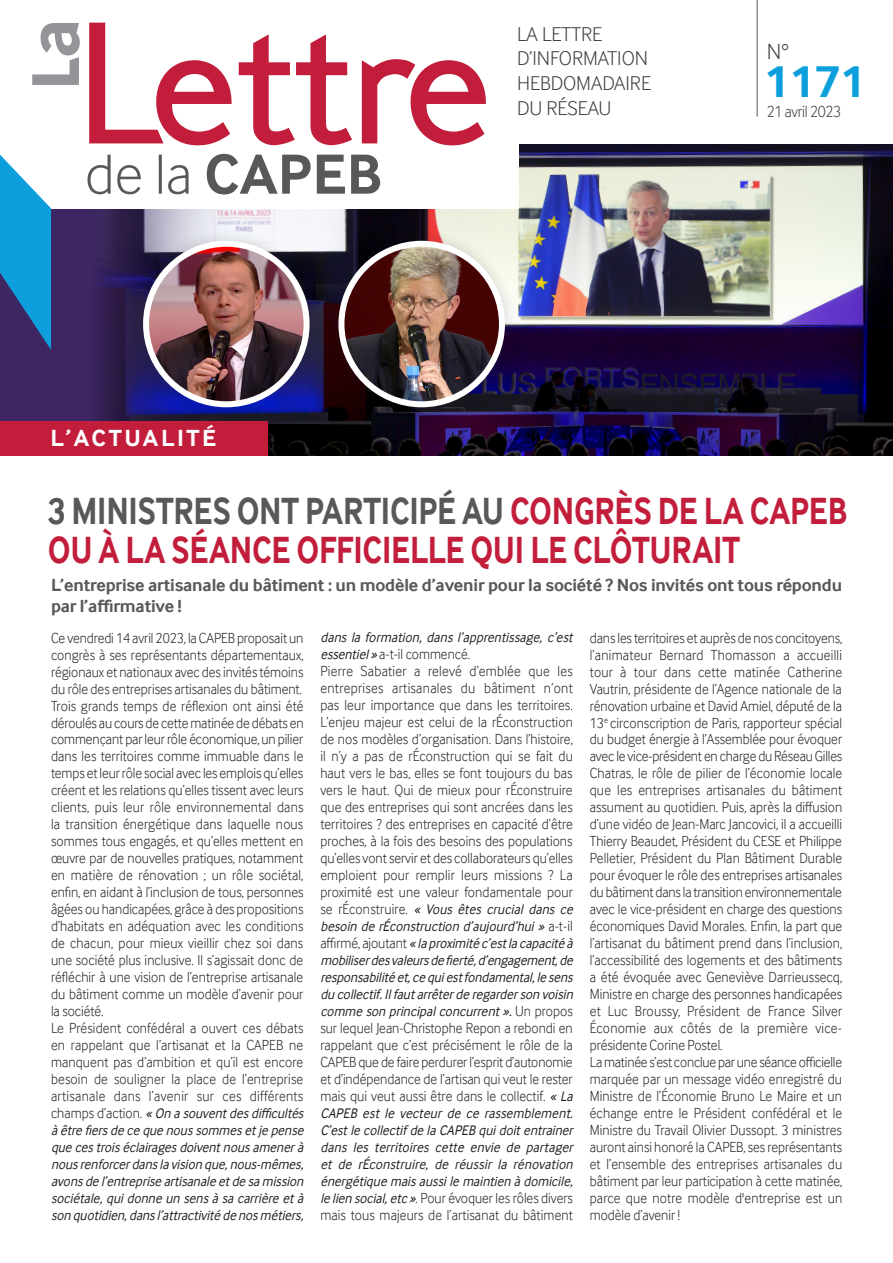
<style>
.page{position:relative;width:893px;height:1263px;background:#fff}
.page>*{position:absolute;margin:0;border:0;box-sizing:border-box;transform-origin:0 0}
.t1{font:700 46.8px "Inter Face";color:#0c9fdc}
.t2{font:700 39px/39px "Inter Face";letter-spacing:-.005em;color:#c21e3c;scale:.83 1}
.t3{font:700 24px "Inter Face";letter-spacing:.11em;color:#fff}
.t4{font:300 22.5px "Inter Face";color:#3e3e3f}
.t5{font:300 20.55px "Inter Face";color:#3e3e3f}
.t6{font:700 18px/21px "Inter Face";letter-spacing:-.01em;color:#57585a}
.t7{font:300 16.8px "Inter Face";letter-spacing:-.02em;color:#3e3e3f;scale:.92 1}
.Textes_ok{font:300 15px/17px "Inter Face";letter-spacing:.005em;color:#231f20;text-align:justify;scale:.92 1}
.Textes_ok-2{font:italic 14.25px/17px "Inter Face";letter-spacing:-.01em;color:#231f20;text-align:justify;scale:.92 1}
.s1{color:#57585a}
.s2{font-weight:300;font-style:normal;font-size:15px}
.s3{font-weight:400;font-style:italic;font-size:14.25px}
</style>
<div class="page">
<div style="left:0;top:145px;width:893px;height:310px;background:#3d2662"></div>
<img style="left:90px;top:145px;width:803px;height:310px">
<hr style="left:757px;top:0;width:1px;height:117px;background:#57585a">
<div style="left:0;top:421px;width:268px;height:34px;background:#c21e3c"></div>
<div style="left:0;top:0;width:519px;height:208px;background:#fff"></div>
<svg style="left:89px;top:23px;width:397px;height:122px"></svg>
<svg style="left:88px;top:154px;width:292px;height:40px"></svg>
<svg style="left:32px;top:23px;width:48px;height:62px"></svg>
<svg style="left:0;top:155px;width:51px;height:195px"></svg>
<div style="left:129px;top:227px;width:195px;height:194px;background:#231f20;opacity:.2"></div>
<img style="left:146px;top:244px;width:161px;height:160px">
<div style="left:143px;top:241px;width:167px;height:166px;border:6px solid #fff;border-radius:50%"></div>
<div style="left:325px;top:227px;width:194px;height:194px;background:#231f20;opacity:.2"></div>
<img style="left:341px;top:244px;width:161px;height:160px;border-radius:80px">
<div style="left:338px;top:241px;width:167px;height:166px;border:6px solid #fff;border-radius:50%"></div>
<p class="t3" style="left:51px;top:424px;width:167px">L’ACTUALITÉ</p>
<p class="t5" style="left:517px;top:22px;width:87px">LA LETTRE</p>
<p class="t5" style="left:517px;top:47px;width:133px">D’INFORMATION</p>
<p class="t5" style="left:517px;top:72px;width:135px">HEBDOMADAIRE</p>
<p class="t5" style="left:517px;top:96px;width:96px">DU RÉSEAU</p>
<p class="t4" style="left:767px;top:39px;width:24px">N°</p>
<p class="t1" style="left:765px;top:54px;width:103px">1171</p>
<p class="t7" style="left:767px;top:102px;width:82px">21 avril 2023</p>
<p class="t2" style="left:48px;top:491px;width:964px"><span class="s1">3 MINISTRES ONT PARTICIPÉ AU</span> CONGRÈS DE LA CAPEB<br>OU À LA SÉANCE OFFICIELLE QUI LE CLÔTURAIT</p>
<p class="t6" style="left:51px;top:574px;width:793px">L’entreprise artisanale du bâtiment : un modèle d’avenir pour la société ? Nos invités ont tous répondu par l’affirmative !</p>
<p class="Textes_ok" style="left:51px;top:629px;width:276px">Ce vendredi 14 avril 2023, la CAPEB proposait un congrès à ses représentants départementaux, régionaux et nationaux avec des invités témoins du rôle des entreprises artisanales du bâtiment.</p>
<p class="Textes_ok" style="left:51px;top:697px;width:276px">Trois grands temps de réflexion ont ainsi été déroulés au cours de cette matinée de débats en commençant par leur rôle économique, un pilier dans les territoires comme immuable dans le temps et leur rôle social avec les emplois qu’elles créent et les relations qu’elles tissent avec leurs clients, puis leur rôle environnemental dans la transition énergétique dans laquelle nous sommes tous engagés, et qu’elles mettent en œuvre par de nouvelles pratiques, notamment en matière de rénovation ; un rôle sociétal, enfin, en aidant à l’inclusion de tous, personnes âgées ou handicapées, grâce à des propositions d’habitats en adéquation avec les conditions de chacun, pour mieux vieillir chez soi dans une société plus inclusive. Il s’agissait donc de réfléchir à une vision de l’entreprise artisanale du bâtiment comme un modèle d’avenir pour la société.</p>
<p class="Textes_ok" style="left:51px;top:1019px;width:276px">Le Président confédéral a ouvert ces débats en rappelant que l’artisanat et la CAPEB ne manquent pas d’ambition et qu’il est encore besoin de souligner la place de l’entreprise artisanale dans l’avenir sur ces différents</p>
<p class="Textes_ok-2" style="left:51px;top:1104px;width:279px"><span class="s2">c h a m p s d ’ a c t i o n .</span> «On asouventdesdifficultés àêtre fiersde ce que noussommesetje pense que cestroiséclairagesdoiventnousamenerà nousrenforcerdanslavision que,nous-mêmes, avonsde l’entreprise artisanale etde samission sociétale,quidonne un sensà sa carrière età son quotidien,dansl’attractivité de nosmétiers,</p>
<p class="Textes_ok-2" style="left:320px;top:629px;width:279px">dans la formation, dans l’apprentissage, c’est</p>
<p class="Textes_ok" style="left:320px;top:646px;width:164px"><span class="s3">essentiel»</span>a-t-il commencé.</p>
<p class="Textes_ok" style="left:320px;top:663px;width:276px">Pierre Sabatier a relevé d’emblée que les entreprises artisanales du bâtiment n’ont pas leur importance que dans les territoires.<br>L’enjeu majeur est celui de la rÉconstruction de nos modèles d’organisation. Dans l’histoire, il n’y a pas de rÉconstruction qui se fait du haut vers le bas, elles se font toujours du bas vers le haut. Qui de mieux pour rÉconstruire que des entreprises qui sont ancrées dans les territoires ? des entreprises en capacité d’être proches, à la fois des besoins des populations qu’elles vont servir et des collaborateurs qu’elles emploient pour remplir leurs missions ? La proximité est une valeur fondamentale pour</p>
<p class="Textes_ok-2" style="left:320px;top:900px;width:280px;text-align:left"><span class="s2">s e r Éc o n st r u i re .</span> « Vous êtes crucial dans ce besoin de rÉconstruction d’aujourd’hui» <span class="s2">a - t - i l a ffi r m é , a j o u t a n t</span> «laproximité c’estlacapacité à mobiliserdesvaleursde fierté,d’engagement,de responsabilité et,ce quiestfondamental,le sens du collectif.Ilfautarrêterde regarderson voisin comme son principalconcurrent».<span class="s2">U n p r o p o s</span></p>
<p class="Textes_ok" style="left:320px;top:1019px;width:279px;text-align:left">sur lequel Jean-Christophe Repon a rebondi en rappelant que c’est précisément le rôle de la CAPEB que de faire perdurer l’esprit d’autonomie et d’indépendance de l’artisan qui veut le rester mais qui veut aussi être dans le collectif. <span class="s3">« La</span></p>
<p class="Textes_ok-2" style="left:320px;top:1104px;width:280px">CAPEB est le vecteur de ce rassemblement.<br>C’estle collectif de la CAPEB quidoitentrainer dans les territoires cette envie de partager et de rÉconstruire, de réussir la rénovation énergétique maisaussile maintien à domicile,</p>
<p class="Textes_ok" style="left:320px;top:1189px;width:276px"><span class="s3">le lien social,etc»</span>. Pour évoquer les rôles divers mais tous majeurs de l’artisanat du bâtiment</p>
<p class="Textes_ok" style="left:590px;top:629px;width:276px">dans les territoires et auprès de nos concitoyens, l’animateur Bernard Thomasson a accueilli tour à tour dans cette matinée Catherine Vautrin, présidente de l’Agence nationale de la rénovation urbaine et David Amiel, député de la 13<sup>e</sup> circonscription de Paris, rapporteur spécial du budget énergie à l’Assemblée pour évoquer avec le vice-président en charge du Réseau Gilles Chatras, le rôle de pilier de l’économie locale que les entreprises artisanales du bâtiment assument au quotidien. Puis, après la diffusion d’une vidéo de Jean-Marc Jancovici, il a accueilli Thierry Beaudet, Président du CESE et Philippe Pelletier, Président du Plan Bâtiment Durable pour évoquer le rôle des entreprises artisanales du bâtiment dans la transition environnementale avec le vice-président en charge des questions économiques David Morales. Enfin, la part que l’artisanat du bâtiment prend dans l’inclusion, l’accessibilité des logements et des bâtiments a été évoquée avec Geneviève Darrieussecq, Ministre en charge des personnes handicapées et Luc Broussy, Président de France Silver Économie aux côtés de la première vice&shy;présidente Corine Postel.</p>
<p class="Textes_ok" style="left:590px;top:1053px;width:276px">La matinée s’est conclue par une séance officielle marquée par un message vidéo enregistré du Ministre de l’Économie Bruno Le Maire et un échange entre le Président confédéral et le Ministre du Travail Olivier Dussopt. 3 ministres auront ainsi honoré la CAPEB, ses représentants et l’ensemble des entreprises artisanales du bâtiment par leur participation à cette matinée, parce que notre modèle d'entreprise est un modèle d’avenir !</p>
</div>
